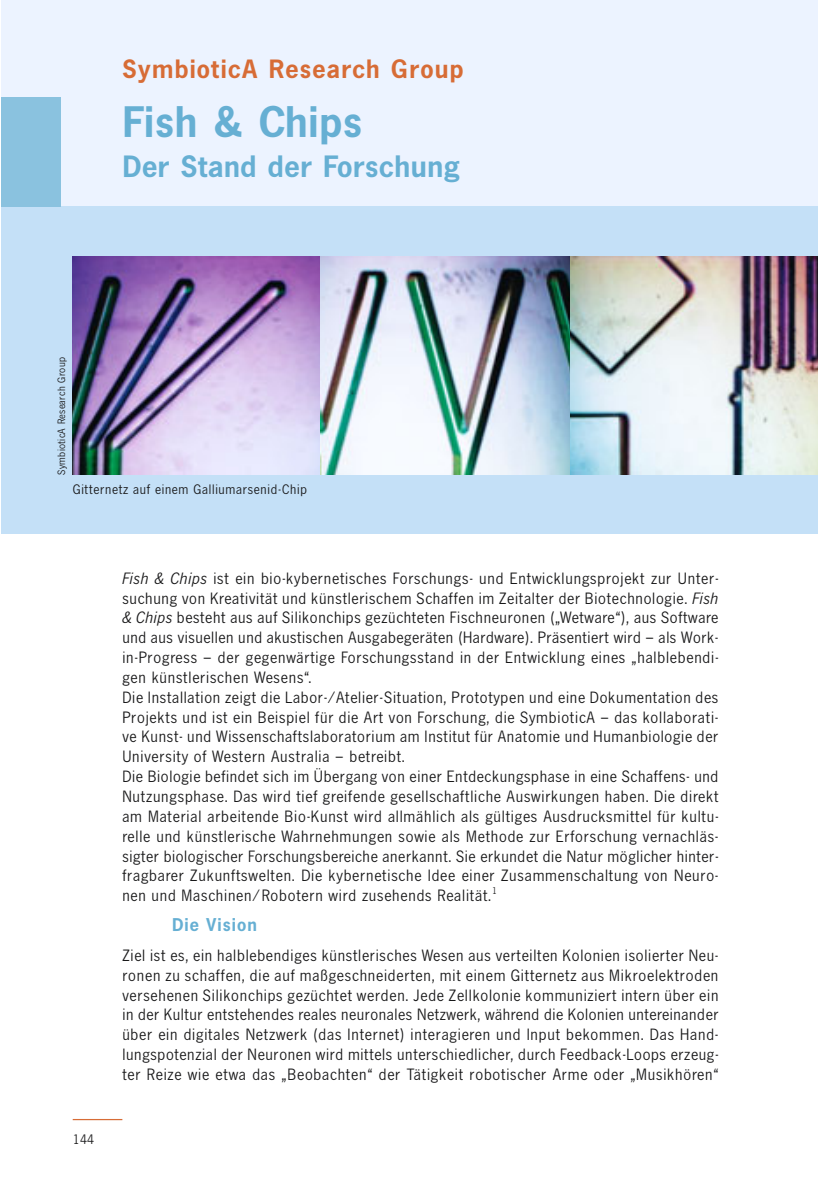
<style>
.page{position:relative;width:818px;height:1199px;background:#fff}
.page>*{position:absolute;margin:0;border:0;box-sizing:border-box;transform-origin:0 0}
.t1{font:700 43.75px "NE13";letter-spacing:.03em;color:#66afd3}
.t2{font:700 30.62px "NE13";letter-spacing:.03em;color:#66afd3}
.t3{font:700 26.25px "NE13";letter-spacing:.055em;color:#d76c36}
.t4{font:700 18.38px "NE13";letter-spacing:.07em;color:#66afd3}
.t5{font:16.1px/19.8px "NE13";letter-spacing:.06em;color:#181819}
.t6{font:13.65px "NE13";letter-spacing:.065em;color:#181819}
.t7{font:10.5px "NE13";letter-spacing:.04em;color:#181819}
.t8{font:9.62px "NE13";color:#181819}
.s1{font-style:italic}
</style>
<div class="page">
<div style="left:1px;top:0;width:816px;height:207px;background:#ecf3ff"></div>
<div style="left:1px;top:207px;width:816px;height:327px;background:#c4e0f7"></div>
<img style="left:569px;top:256px;width:248px;height:218px">
<img style="left:73px;top:256px;width:248px;height:218px">
<img style="left:321px;top:256px;width:248px;height:218px">
<hr style="left:73px;top:1119px;width:49px;height:1px;background:#d76c36">
<div style="left:1px;top:97px;width:59px;height:110px;background:#8ac2df"></div>
<h3 class="t3" style="left:122px;top:60px;width:342px">SymbioticA Research Group</h3>
<h1 class="t1" style="left:122px;top:107px;width:241px">Fish &amp; Chips</h1>
<h2 class="t2" style="left:122px;top:156px;width:338px">Der Stand der Forschung</h2>
<p class="t7" style="left:58px;top:474px;width:119px;rotate:-90deg">SymbioticA Research Group</p>
<p class="t6" style="left:73px;top:485px;width:235px">Gitternetz auf einem Galliumarsenid-Chip</p>
<p class="t5" style="left:122px;top:570px;width:597px"><span class="s1">Fish &amp; Chips</span> ist ein bio-kybernetisches Forschungs- und Entwicklungsprojekt zur Unter&shy;suchung von Kreativität und künstlerischem Schaffen im Zeitalter der Biotechnologie. <span class="s1">Fish &amp; Chips</span> besteht aus auf Silikonchips gezüchteten Fischneuronen („Wetware“), aus Software und aus visuellen und akustischen Ausgabegeräten (Hardware). Präsentiert wird – als Work&shy;in-Progress – der gegenwärtige Forschungsstand in der Entwicklung eines „halblebendi&shy;gen künstlerischen Wesens“.<br>Die Installation zeigt die Labor-/Atelier-Situation, Prototypen und eine Dokumentation des Projekts und ist ein Beispiel für die Art von Forschung, die SymbioticA – das kollaborati&shy;ve Kunst- und Wissenschaftslaboratorium am Institut für Anatomie und Humanbiologie der University of Western Australia – betreibt.<br>Die Biologie befindet sich im Übergang von einer Entdeckungsphase in eine Schaffens- und Nutzungsphase. Das wird tief greifende gesellschaftliche Auswirkungen haben. Die direkt am Material arbeitende Bio-Kunst wird allmählich als gültiges Ausdrucksmittel für kultu&shy;relle und künstlerische Wahrnehmungen sowie als Methode zur Erforschung vernachläs&shy;sigter biologischer Forschungsbereiche anerkannt. Sie erkundet die Natur möglicher hinter&shy;fragbarer Zukunftswelten. Die kybernetische Idee einer Zusammenschaltung von Neuro&shy;nen und Maschinen/Robotern wird zusehends Realität.</p>
<p class="t8" style="left:492px;top:887px;width:6px">1</p>
<p class="t6" style="left:73px;top:1135px;width:23px">144</p>
<p class="t4" style="left:172px;top:918px;width:86px">Die Vision</p>
<p class="t5" style="left:122px;top:947px;width:597px;text-align:justify">Ziel ist es, ein halblebendiges künstlerisches Wesen aus verteilten Kolonien isolierter Neu&shy;ronen zu schaffen, die auf maßgeschneiderten, mit einem Gitternetz aus Mikroelektroden versehenen Silikonchips gezüchtet werden. Jede Zellkolonie kommuniziert intern über ein in der Kultur entstehendes reales neuronales Netzwerk, während die Kolonien untereinander über ein digitales Netzwerk (das Internet) interagieren und Input bekommen. Das Hand&shy;lungspotenzial der Neuronen wird mittels unterschiedlicher, durch Feedback-Loops erzeug&shy;ter Reize wie etwa das „Beobachten“ der Tätigkeit robotischer Arme oder „Musikhören“</p>
</div>
